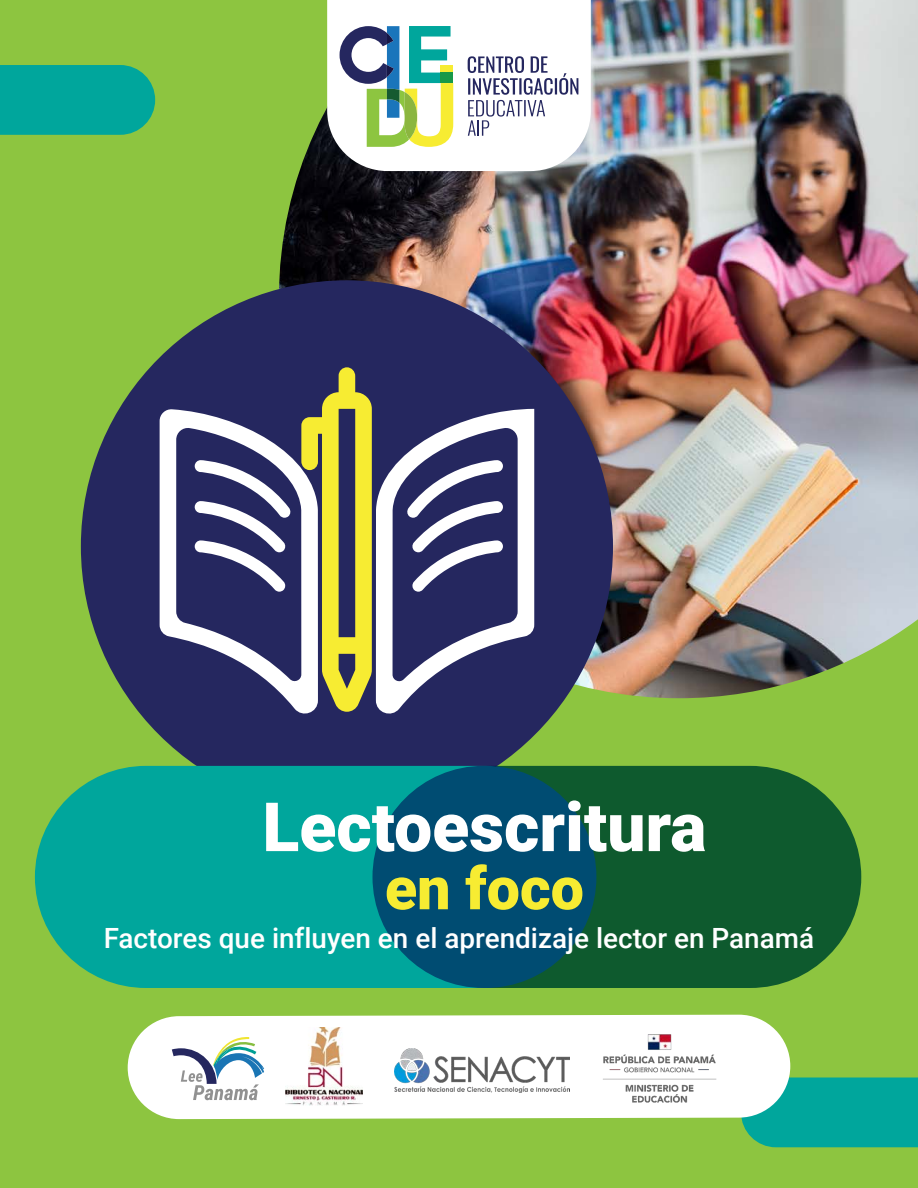
<style>
.page{position:relative;width:918px;height:1188px;background:#8dc540}
.page>*{position:absolute;margin:0;border:0;box-sizing:border-box;transform-origin:0 0}
.t1{font:900 67.95px "Roboto";color:#fff}
.t2{font:900 59.25px "Roboto";color:#f7ec32}
.t3{font:500 27.9px "Roboto";color:#fff}
</style>
<div class="page">
<img style="left:279px;top:0;width:639px;height:698px">
<div style="left:0;top:65px;width:155px;height:70px;background:#00a69c"></div>
<div style="left:741px;top:1078px;width:177px;height:69px;background:#00a69c"></div>
<div style="left:81px;top:280px;width:532px;height:532px;background:#25275f;border-radius:50%"></div>
<svg style="left:160px;top:409px;width:151px;height:305px"></svg>
<svg style="left:376px;top:409px;width:158px;height:305px"></svg>
<svg style="left:301px;top:367px;width:71px;height:345px"></svg>
<svg style="left:195px;top:460px;width:96px;height:132px"></svg>
<svg style="left:407px;top:460px;width:96px;height:132px"></svg>
<div style="left:35px;top:766px;width:561px;height:222px;background:#00a69c;border-radius:111px"></div>
<svg style="left:373px;top:766px;width:488px;height:222px;fill:#0e5a2e"></svg>
<svg style="left:128px;top:1015px;width:662px;height:104px;fill:#fff"></svg>
<img style="left:285px;top:1028px;width:78px;height:77px">
<img style="left:394px;top:1048px;width:175px;height:44px">
<img style="left:600px;top:1023px;width:119px;height:89px">
<svg style="left:172px;top:1036px;width:92px;height:64px"></svg>
<svg style="left:327px;top:0;width:264px;height:171px;fill:#fff"></svg>
<svg style="left:340px;top:26px;width:113px;height:121px"></svg>
<svg style="left:468px;top:56px;width:110px;height:80px"></svg>
<h1 class="t1" style="left:263px;top:779px;width:445px">Lectoescritura</h1>
<h2 class="t2" style="left:385px;top:847px;width:201px">en foco</h2>
<p class="t3" style="left:104px;top:918px;width:712px">Factores que influyen en el aprendizaje lector en Panamá</p>
</div>
